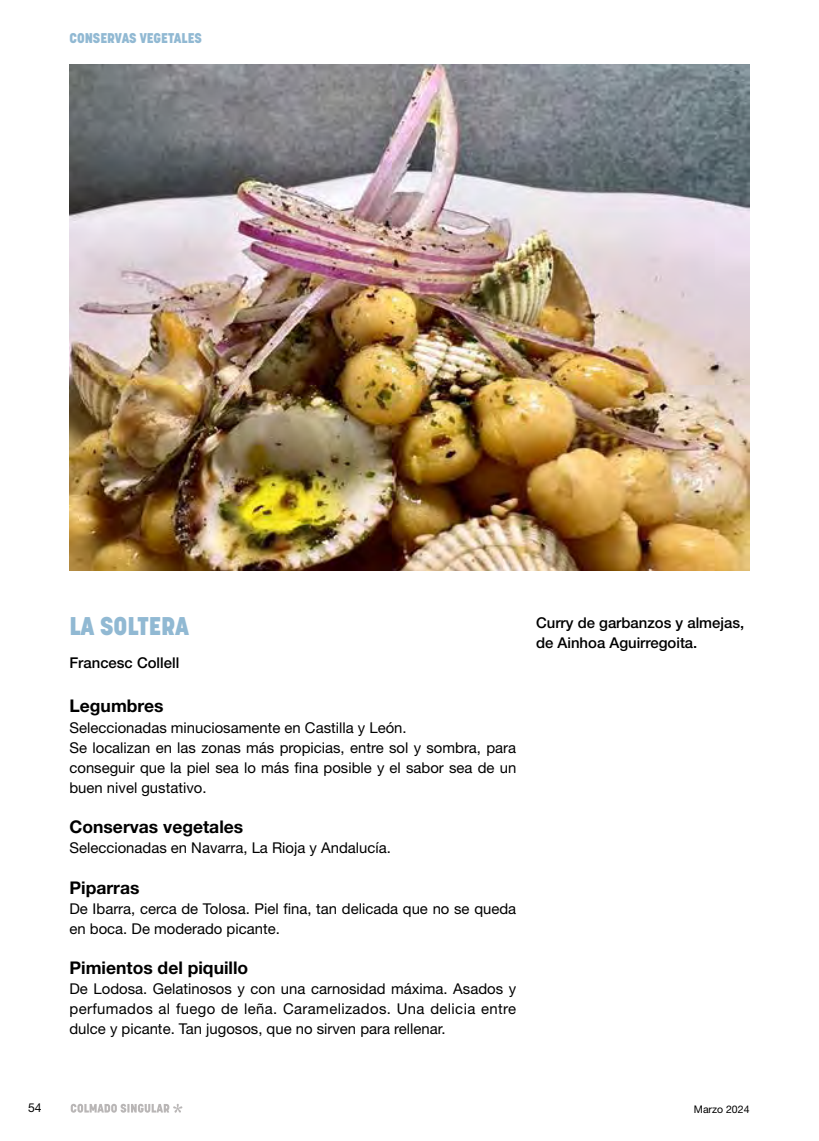
<style>
.page{position:relative;width:819px;height:1141px;background:#fff}
.page>*{position:absolute;margin:0;border:0;box-sizing:border-box;transform-origin:0 0}
.t1{font:800 25.38px "Korolev";color:#91b9d3}
.t2{font:700 17.5px "Helvetica Neue LT";color:#000}
.t3{font:14.88px/20.1px "Helvetica Neue LT";color:#000}
.t4{font:500 14.88px/20.1px "Helvetica Neue LT";color:#000}
.t5{font:800 14px "Korolev";color:#91b9d3}
.t6{font:12.25px "Helvetica Neue LT";color:#000}
.t7{font:10.5px "Helvetica Neue LT";color:#000}
</style>
<div class="page">
<svg style="left:71px;top:1104px;width:111px;height:9px"></svg>
<img style="left:69px;top:64px;width:680px;height:507px">
<p class="t5" style="left:69px;top:29px;width:134px">CONSERVAS VEGETALES</p>
<h1 class="t1" style="left:69px;top:611px;width:121px">LA SOLTERA</h1>
<p class="t4" style="left:69px;top:652px;width:111px">Francesc Collell</p>
<p class="t2" style="left:69px;top:695px;width:95px">Legumbres</p>
<p class="t3" style="left:69px;top:717px;width:448px">Seleccionadas minuciosamente en Castilla y León.<br>Se localizan en las zonas más propicias, entre sol y sombra, para conseguir que la piel sea lo más fina posible y el sabor sea de un buen nivel gustativo.</p>
<p class="t2" style="left:69px;top:816px;width:175px">Conservas vegetales</p>
<p class="t3" style="left:69px;top:838px;width:323px">Seleccionadas en Navarra, La Rioja y Andalucía.</p>
<p class="t2" style="left:69px;top:876px;width:71px">Piparras</p>
<p class="t3" style="left:69px;top:898px;width:448px">De Ibarra, cerca de Tolosa. Piel fina, tan delicada que no se queda en boca. De moderado picante.</p>
<p class="t2" style="left:69px;top:957px;width:180px">Pimientos del piquillo</p>
<p class="t3" style="left:69px;top:979px;width:448px;text-align:justify">De Lodosa. Gelatinosos y con una carnosidad máxima. Asados y perfumados al fuego de leña. Caramelizados. Una delicia entre dulce y picante. Tan jugosos, que no sirven para rellenar.</p>
<p class="t4" style="left:536px;top:612px;width:210px">Curry de garbanzos y almejas, de Ainhoa Aguirregoita.</p>
<p class="t6" style="left:28px;top:1101px;width:15px">54</p>
<p class="t7" style="left:693px;top:1103px;width:57px">Marzo 2024</p>
</div>
